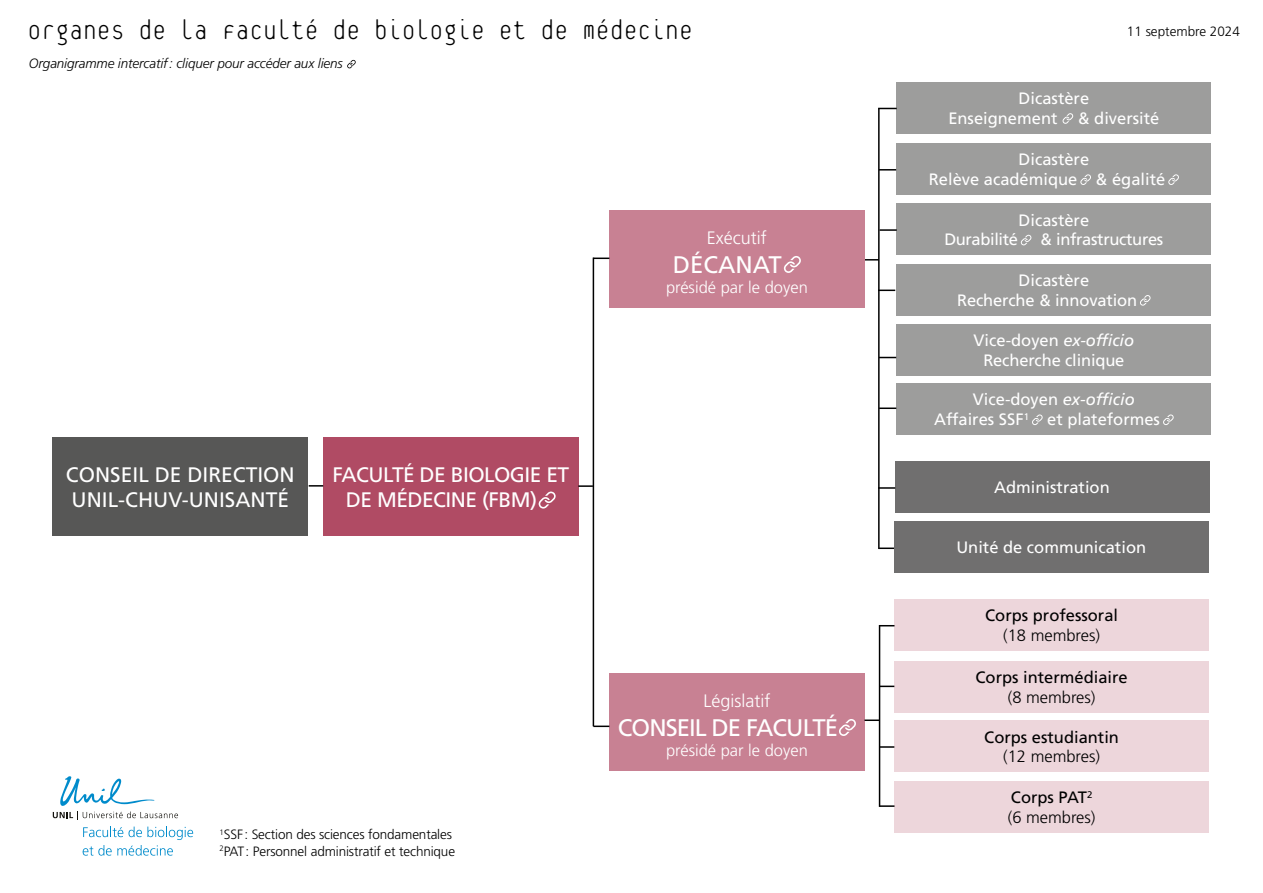
<style>
.page{position:relative;width:1263px;height:893px;background:#fff}
.page>*{position:absolute;margin:0;border:0;box-sizing:border-box;transform-origin:0 0}
.t1{font:100 30px "Platelet OT";color:#000}
.t2{font:24px "Frutiger LT Std";letter-spacing:-.04em;color:#fff}
.t3{font:24px "Frutiger LT Std";color:#fff}
.t4{font:21px/25.2px "Frutiger LT Std";color:#fff}
.t5{font:21px/25.2px "Frutiger LT Std";letter-spacing:-.025em;color:#fff}
.t6{font:300 18px "Frutiger LT Std";color:#fff}
.t7{font:16.5px/19.8px "Frutiger LT Std";color:#fff}
.t8{font:300 16.5px/19.8px "Frutiger LT Std";color:#000}
.t9{font:16.5px "Frutiger LT Std";color:#000}
.t10{font:300 16.5px "Frutiger LT Std";color:#fff}
.t11{font:16.5px "Frutiger LT Std";letter-spacing:-.02em;color:#fff}
.t12{font:300 13.5px/16.2px "Frutiger LT Std";letter-spacing:-.01em;color:#000}
.t13{font:italic 300 13.5px "Frutiger LT Std";letter-spacing:-.01em;color:#000}
.s1{font-style:italic}
.s2{font-weight:400}
</style>
<div class="page">
<div style="left:323px;top:437px;width:255px;height:99px;background:#b04b64"></div>
<svg style="left:539px;top:492px;width:17px;height:17px"></svg>
<div style="left:609px;top:674px;width:255px;height:97px;background:#c88193"></div>
<svg style="left:839px;top:719px;width:17px;height:17px"></svg>
<div style="left:894px;top:599px;width:315px;height:52px;background:#edd6db"></div>
<div style="left:894px;top:661px;width:315px;height:52px;background:#edd6db"></div>
<div style="left:894px;top:781px;width:315px;height:52px;background:#edd6db"></div>
<div style="left:894px;top:720px;width:315px;height:52px;background:#edd6db"></div>
<div style="left:896px;top:82px;width:315px;height:52px;background:#9d9d9c"></div>
<svg style="left:1062px;top:113px;width:11px;height:11px"></svg>
<div style="left:896px;top:143px;width:315px;height:52px;background:#9d9d9c"></div>
<svg style="left:1080px;top:174px;width:11px;height:11px"></svg>
<svg style="left:1168px;top:174px;width:11px;height:11px"></svg>
<div style="left:896px;top:264px;width:315px;height:51px;background:#9d9d9c"></div>
<svg style="left:1140px;top:295px;width:10px;height:11px"></svg>
<div style="left:896px;top:324px;width:315px;height:52px;background:#9d9d9c"></div>
<div style="left:896px;top:383px;width:315px;height:52px;background:#9d9d9c"></div>
<svg style="left:1032px;top:414px;width:11px;height:11px"></svg>
<svg style="left:1163px;top:414px;width:11px;height:11px"></svg>
<div style="left:896px;top:203px;width:315px;height:52px;background:#9d9d9c"></div>
<svg style="left:1021px;top:235px;width:10px;height:10px"></svg>
<div style="left:895px;top:461px;width:314px;height:51px;background:#706f6f"></div>
<div style="left:894px;top:522px;width:314px;height:51px;background:#706f6f"></div>
<svg style="left:864px;top:719px;width:15px;height:2px"></svg>
<hr style="left:879px;top:625px;width:1px;height:182px;background:#000">
<hr style="left:878px;top:108px;width:2px;height:441px;background:#000">
<svg style="left:879px;top:805px;width:15px;height:2px"></svg>
<svg style="left:879px;top:487px;width:16px;height:2px"></svg>
<svg style="left:879px;top:547px;width:15px;height:2px"></svg>
<svg style="left:880px;top:625px;width:14px;height:1px"></svg>
<svg style="left:880px;top:290px;width:15px;height:1px"></svg>
<svg style="left:879px;top:229px;width:18px;height:2px"></svg>
<svg style="left:864px;top:259px;width:15px;height:2px"></svg>
<svg style="left:879px;top:169px;width:17px;height:2px"></svg>
<svg style="left:878px;top:108px;width:19px;height:1px"></svg>
<svg style="left:880px;top:746px;width:14px;height:2px"></svg>
<svg style="left:879px;top:407px;width:17px;height:2px"></svg>
<svg style="left:880px;top:686px;width:14px;height:1px"></svg>
<svg style="left:880px;top:357px;width:16px;height:1px"></svg>
<div style="left:53px;top:437px;width:255px;height:99px;background:#575756"></div>
<div style="left:609px;top:211px;width:255px;height:97px;background:#c88193"></div>
<svg style="left:784px;top:256px;width:17px;height:17px"></svg>
<svg style="left:578px;top:485px;width:15px;height:2px"></svg>
<svg style="left:309px;top:485px;width:14px;height:2px"></svg>
<hr style="left:593px;top:258px;width:1px;height:468px;background:#000">
<svg style="left:593px;top:726px;width:16px;height:1px"></svg>
<svg style="left:594px;top:258px;width:15px;height:1px"></svg>
<svg style="left:347px;top:60px;width:9px;height:8px"></svg>
<svg style="left:53px;top:776px;width:125px;height:44px"></svg>
<svg style="left:83px;top:827px;width:110px;height:29px"></svg>
<h1 class="t1" style="left:28px;top:18px;width:667px">organes de la Faculté de ∫iologie et de médecine</h1>
<p class="t13" style="left:29px;top:56px;width:315px">Organigramme intercatif: cliquer pour accéder aux liens</p>
<p class="t4" style="left:66px;top:462px;width:230px">CONSEIL DE DIRECTION<br>UNIL-CHUV-UNISANTÉ</p>
<p class="t5" style="left:346px;top:462px;width:225px;text-indent:-14px">FACULTÉ DE BIOLOGIE ET<br>DE MÉDECINE (FBM)</p>
<p class="t6" style="left:707px;top:228px;width:61px">Exécutif</p>
<h2 class="t3" style="left:673px;top:250px;width:110px">DÉCANAT</h2>
<p class="t10" style="left:666px;top:278px;width:143px">présidé par le doyen</p>
<p class="t12" style="left:220px;top:827px;width:237px"><sup>1</sup>SSF: Section des sciences fondamentales<br><sup>2</sup>PAT: Personnel administratif et technique</p>
<p class="t6" style="left:703px;top:691px;width:68px">Législatif</p>
<h2 class="t2" style="left:618px;top:713px;width:222px">CONSEIL DE FACULTÉ</h2>
<p class="t10" style="left:666px;top:741px;width:143px">présidé par le doyen</p>
<p class="t12" style="left:1127px;top:23px;width:115px">11 septembre 2024</p>
<p class="t7" style="left:948px;top:88px;width:213px;text-align:center">Dicastère<br>Enseignement &amp; diversité</p>
<p class="t7" style="left:929px;top:150px;width:238px;text-indent:90px">Dicastère<br>Relève académique &amp; égalité</p>
<p class="t7" style="left:1018px;top:210px;width:72px">Dicastère</p>
<p class="t11" style="left:944px;top:230px;width:75px">Durabilité</p>
<p class="t11" style="left:1040px;top:230px;width:125px">&amp; infrastructures</p>
<p class="t7" style="left:957px;top:270px;width:181px;text-indent:61px">Dicastère<br>Recherche &amp; innovation</p>
<p class="t7" style="left:974px;top:331px;width:162px;text-align:center">Vice-doyen <span class="s1">ex-officio<br></span>Recherche clinique</p>
<p class="t7" style="left:934px;top:390px;width:227px;text-indent:39px">Vice-doyen <span class="s1">ex-officio<br></span>Affaires SSF<sup>1</sup> et plateformes</p>
<p class="t7" style="left:994px;top:477px;width:117px">Administration</p>
<p class="t7" style="left:956px;top:538px;width:191px">Unité de communication</p>
<p class="t9" style="left:985px;top:606px;width:134px">Corps professoral</p>
<p class="t8" style="left:1003px;top:626px;width:98px">(18 membres)</p>
<p class="t9" style="left:975px;top:667px;width:154px">Corps intermédiaire</p>
<p class="t8" style="left:1008px;top:687px;width:89px">(8 membres)</p>
<p class="t9" style="left:984px;top:727px;width:136px">Corps estudiantin</p>
<p class="t8" style="left:1003px;top:747px;width:98px">(12 membres)</p>
<p class="t8" style="left:1008px;top:788px;width:89px"><span class="s2">Corps PAT</span><sup>2 </sup>(6 membres)</p>
</div>
